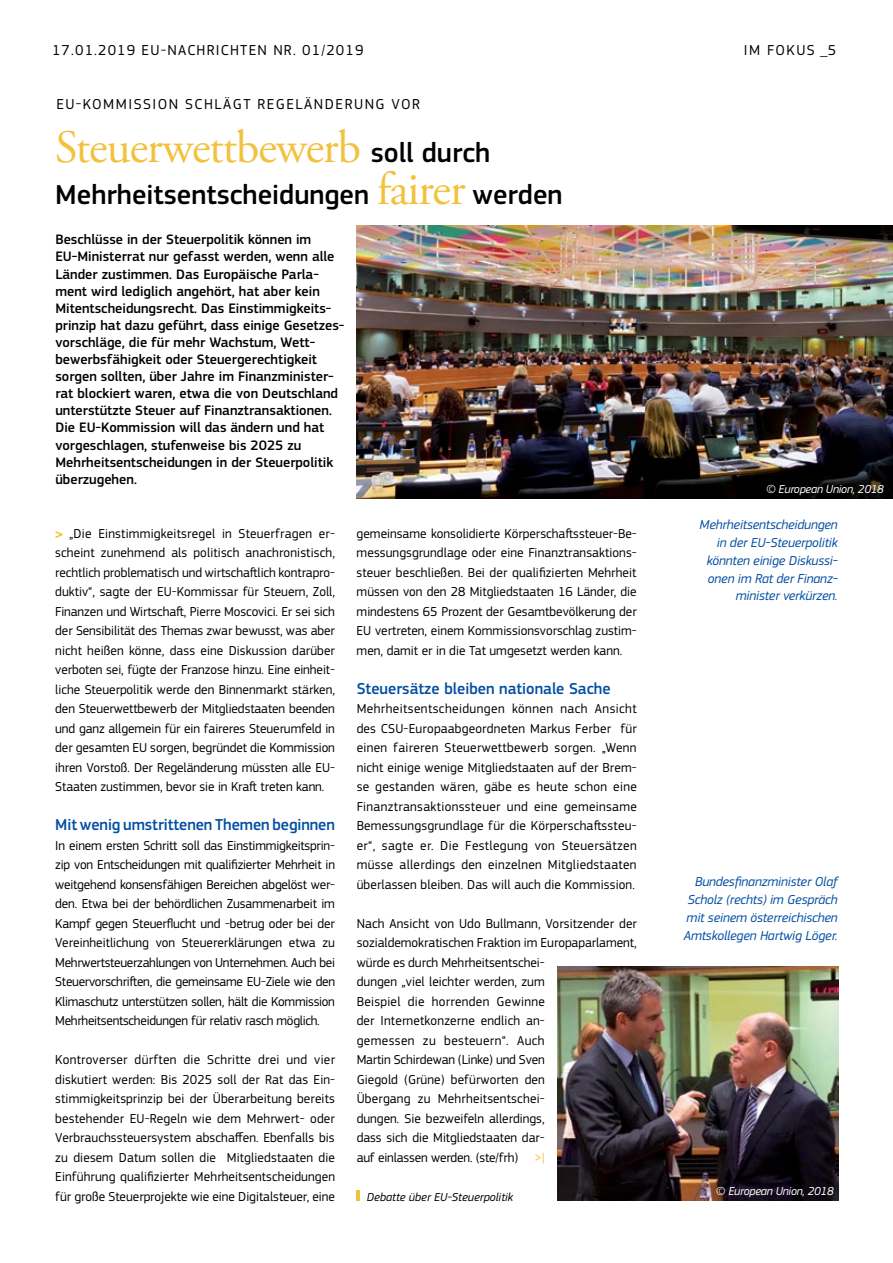
<style>
.page{position:relative;width:893px;height:1263px;background:#fff}
.page>*{position:absolute;margin:0;border:0;box-sizing:border-box;transform-origin:0 0}
.t1{font:46.5px "Adobe Garamond Pro";letter-spacing:-.02em;color:#f2c23e}
.t2{font:500 28.5px "EC Square Sans Pro";color:#000}
.t3{font:500 16.5px "EC Square Sans Pro";letter-spacing:-.005em;color:#034ea2}
.t4{font:15px "EC Square Sans Pro";letter-spacing:.08em;color:#000}
.t5{font:500 14.25px/17.1px "EC Square Sans Pro";color:#000}
.t6{font:13.5px/19.5px "EC Square Sans Pro";color:#000;text-align:justify}
.t7{font:italic 13.5px/18px "EC Square Sans Pro";letter-spacing:-.01em;color:#034ea2;text-align:right}
.t8{font:italic 12px "EC Square Sans Pro";letter-spacing:-.02em;color:#fff}
.t9{font:italic 12px "EC Square Sans Pro";color:#000}
.s1{font-family:"EC Square Sans Pro";font-weight:500;font-size:28.5px;color:#000}
.s2{font-family:"Adobe Garamond Pro";font-weight:400;font-size:46.5px;color:#f2c23e}
.s3{font-family:"Helvetica Neue LT";font-weight:700;font-stretch:condensed;color:#edc52a}
.s4{color:#f2c23e}
</style>
<div class="page">
<svg style="left:357px;top:1191px;width:3px;height:10px"></svg>
<img style="left:558px;top:967px;width:280px;height:234px">
<img style="left:357px;top:226px;width:536px;height:272px">
<p class="t4" style="left:52px;top:42px;width:313px">17.01.2019 EU-NACHRICHTEN NR. 01/2019</p>
<p class="t4" style="left:744px;top:41px;width:53px">im fokus</p>
<p class="t4" style="left:820px;top:41px;width:17px">_5</p>
<p class="t4" style="left:56px;top:95px;width:57px">EU-Kommissi</p>
<p class="t4" style="left:158px;top:95px;width:67px">on schlägt</p>
<p class="t4" style="left:257px;top:95px;width:21px">Regeländerung</p>
<p class="t4" style="left:391px;top:95px;width:27px">vor</p>
<h1 class="t1" style="left:55px;top:119px;width:437px">Steuerwettbewerb <span class="s1">soll durch</span></h1>
<h2 class="t2" style="left:55px;top:178px;width:509px">Mehrheitsentscheidungen <span class="s2">fairer</span> werden</h2>
<p class="t5" style="left:55px;top:231px;width:291px">Beschlüsse in der Steuerpolitik können im EU-Ministerrat nur gefasst werden, wenn alle Länder zustimmen. Das Europäische Parla&shy;ment wird lediglich angehört, hat aber kein Mitentscheidungsrecht. Das Einstimmigkeits&shy;prinzip hat dazu geführt, dass einige Gesetzes&shy;vorschläge, die für mehr Wachstum, Wett&shy;bewerbsfähigkeit oder Steuergerechtigkeit sorgen sollten, über Jahre im Finanzminister&shy;rat blockiert waren, etwa die von Deutschland unterstützte Steuer auf Finanztransaktionen.<br>Die EU-Kommission will das ändern und hat vorgeschlagen, stufenweise bis 2025 zu Mehrheitsentscheidungen in der Steuerpolitik überzugehen.</p>
<p class="t6" style="left:55px;top:524px;width:281px"><span class="s3">&gt;</span> „Die Einstimmigkeitsregel in Steuerfragen er&shy;scheint zunehmend als politisch anachronistisch, rechtlich problematisch und wirtschaftlich kontrapro&shy;duktiv“, sagte der EU-Kommissar für Steuern, Zoll, Finanzen und Wirtschaft, Pierre Moscovici. Er sei sich der Sensibilität des Themas zwar bewusst, was aber nicht heißen könne, dass eine Diskussion darüber verboten sei, fügte der Franzose hinzu. Eine einheit&shy;liche Steuerpolitik werde den Binnenmarkt stärken, den Steuerwettbewerb der Mitgliedstaaten beenden und ganz allgemein für ein faireres Steuerumfeld in der gesamten EU sorgen, begründet die Kommission ihren Vorstoß. Der Regeländerung müssten alle EU-Staaten zustimmen, bevor sie in Kraft treten kann.</p>
<p class="t3" style="left:55px;top:815px;width:281px">Mit wenig umstrittenen Themen beginnen</p>
<p class="t6" style="left:55px;top:836px;width:281px">In einem ersten Schritt soll das Einstimmigkeitsprin&shy;zip von Entscheidungen mit qualifizierter Mehrheit in weitgehend konsensfähigen Bereichen abgelöst wer&shy;den. Etwa bei der behördlichen Zusammenarbeit im Kampf gegen Steuerflucht und -betrug oder bei der Vereinheitlichung von Steuererklärungen etwa zu Mehrwertsteuerzahlungen von Unternehmen. Auch bei Steuervorschriften, die gemeinsame EU-Ziele wie den Klimaschutz unterstützen sollen, hält die Kommission Mehrheitsentscheidungen für relativ rasch möglich.</p>
<p class="t6" style="left:55px;top:1050px;width:281px">Kontroverser dürften die Schritte drei und vier diskutiert werden: Bis 2025 soll der Rat das Ein&shy;stimmigkeitsprinzip bei der Überarbeitung bereits bestehender EU-Regeln wie dem Mehrwert- oder Verbrauchssteuersystem abschaffen. Ebenfalls bis zu diesem Datum sollen die Mitgliedstaaten die Einführung qualifizierter Mehrheitsentscheidungen für große Steuerprojekte wie eine Digitalsteuer, eine</p>
<p class="t6" style="left:357px;top:524px;width:282px">gemeinsame konsolidierte Körperschaftssteuer-Be&shy;messungsgrundlage oder eine Finanztransaktions&shy;steuer beschließen. Bei der qualifizierten Mehrheit müssen von den 28 Mitgliedstaaten 16 Länder, die mindestens 65 Prozent der Gesamtbevölkerung der EU vertreten, einem Kommissionsvorschlag zustim&shy;men, damit er in die Tat umgesetzt werden kann.</p>
<p class="t3" style="left:357px;top:679px;width:256px">Steuersätze bleiben nationale Sache</p>
<p class="t6" style="left:357px;top:699px;width:282px">Mehrheitsentscheidungen können nach Ansicht des CSU-Europaabgeordneten Markus Ferber für einen faireren Steuerwettbewerb sorgen. „Wenn nicht einige wenige Mitgliedstaaten auf der Brem&shy;se gestanden wären, gäbe es heute schon eine Finanztransaktionssteuer und eine gemeinsame Bemessungsgrundlage für die Körperschaftssteu&shy;er“, sagte er. Die Festlegung von Steuersätzen müsse allerdings den einzelnen Mitgliedstaaten überlassen bleiben. Das will auch die Kommission.</p>
<p class="t6" style="left:357px;top:914px;width:282px;text-align:left">Nach Ansicht von Udo Bullmann, Vorsitzender der sozialdemokratischen Fraktion im Europaparlament, würde es durch Mehrheitsentschei-<br>dungen „viel leichter werden, zum<br>Beispiel die horrenden Gewinne<br>der Internetkonzerne endlich an-<br>gemessen zu besteuern“. Auch<br>Martin Schirdewan (Linke) und Sven<br>Giegold (Grüne) befürworten den<br>Übergang zu Mehrheitsentschei-<br>dungen. Sie bezweifeln allerdings,<br>dass sich die Mitgliedstaaten dar-<br>auf einlassen werden. (ste/frh) <span class="s4">&gt;|</span></p>
<p class="t9" style="left:367px;top:1190px;width:148px">Debatte über EU-Steuerpolitik</p>
<p class="t8" style="left:766px;top:482px;width:119px">© European Union, 2018</p>
<p class="t7" style="left:700px;top:515px;width:140px">Mehrheitsentscheidungen in der EU-Steuerpolitik könnten einige Diskussi&shy;onen im Rat der Finanz&shy;minister verkürzen.</p>
<p class="t7" style="left:684px;top:873px;width:155px">Bundesfinanzminister Olaf<br>Scholz (rechts) im Gespräch mit seinem österreichischen<br>Amtskollegen Hartwig Löger.</p>
<p class="t8" style="left:716px;top:1184px;width:119px">© European Union, 2018</p>
</div>
